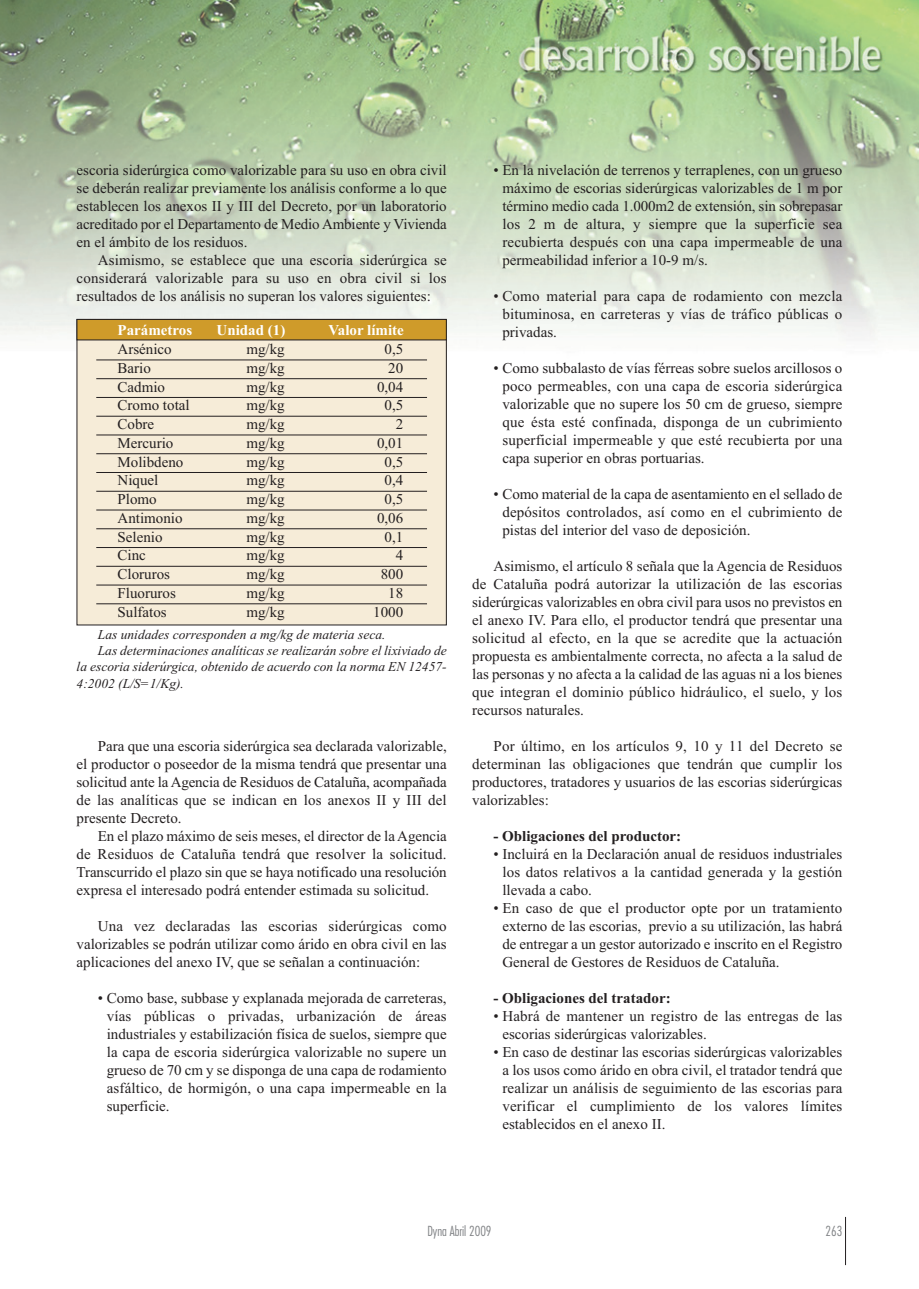
<style>
.page{position:relative;width:919px;height:1289px;background:#fff}
.page>*{position:absolute;margin:0;border:0;box-sizing:border-box;transform-origin:0 0}
.t1{font:15px/18px "Times New Roman";color:#231f20;text-align:justify}
.t2{font:700 15px "Times New Roman";color:#231f20}
.t3{font:700 15px "Times New Roman";color:#fff}
.t4{font:italic 13.5px "Times New Roman";color:#231f20}
.t5{font:300 condensed 13.5px "Futura";color:#808285}
</style>
<div class="page">
<img style="left:13px;top:0;width:905px;height:425px">
<svg style="left:0;top:0;width:13px;height:335px;background:#aab6a0"></svg>
<hr style="left:845px;top:1216px;width:1px;height:48px;background:#231f20">
<div style="left:77px;top:319px;width:369px;height:306px;background:#f6ecd8"></div>
<div style="left:77px;top:319px;width:369px;height:21px;background:#cf9b2a"></div>
<div style="left:77px;top:319px;width:369px;height:21px;border:1px solid #231f20"></div>
<hr style="left:96px;top:360px;width:331px;height:1px;background:#231f20">
<hr style="left:96px;top:378px;width:331px;height:1px;background:#231f20">
<hr style="left:96px;top:397px;width:331px;height:1px;background:#231f20">
<hr style="left:96px;top:416px;width:331px;height:1px;background:#231f20">
<hr style="left:96px;top:435px;width:331px;height:1px;background:#231f20">
<hr style="left:96px;top:453px;width:331px;height:1px;background:#231f20">
<hr style="left:96px;top:472px;width:331px;height:1px;background:#231f20">
<hr style="left:96px;top:491px;width:331px;height:1px;background:#231f20">
<hr style="left:96px;top:510px;width:331px;height:1px;background:#231f20">
<hr style="left:96px;top:528px;width:331px;height:1px;background:#231f20">
<hr style="left:96px;top:547px;width:331px;height:1px;background:#231f20">
<hr style="left:96px;top:566px;width:331px;height:1px;background:#231f20">
<hr style="left:96px;top:585px;width:331px;height:1px;background:#231f20">
<hr style="left:96px;top:603px;width:331px;height:1px;background:#231f20">
<p class="t1" style="left:77px;top:162px;width:371px">escoria siderúrgica como valorizable para su uso en obra civil se deberán realizar previamente los análisis conforme a lo que establecen los anexos II y III del Decreto, por un laboratorio acreditado por el Departamento de Medio Ambiente y Vivienda en el ámbito de los residuos.</p>
<p class="t1" style="left:77px;top:252px;width:371px;text-indent:21px">Asimismo, se establece que una escoria siderúrgica se considerará valorizable para su uso en obra civil si los resultados de los análisis no superan los valores siguientes:</p>
<p class="t3" style="left:117px;top:325px;width:76px">Parámetros</p>
<p class="t3" style="left:216px;top:325px;width:70px">Unidad (1)</p>
<p class="t3" style="left:328px;top:325px;width:77px">Valor límite</p>
<p class="t1" style="left:117px;top:341px;width:56px">Arsénico</p>
<p class="t1" style="left:246px;top:341px;width:40px">mg/kg</p>
<p class="t1" style="left:384px;top:341px;width:20px">0,5</p>
<p class="t1" style="left:117px;top:360px;width:35px">Bario</p>
<p class="t1" style="left:246px;top:360px;width:40px">mg/kg</p>
<p class="t1" style="left:388px;top:360px;width:16px">20</p>
<p class="t1" style="left:117px;top:379px;width:49px">Cadmio</p>
<p class="t1" style="left:246px;top:379px;width:40px">mg/kg</p>
<p class="t1" style="left:377px;top:379px;width:28px">0,04</p>
<p class="t1" style="left:117px;top:398px;width:74px">Cromo total</p>
<p class="t1" style="left:246px;top:398px;width:40px">mg/kg</p>
<p class="t1" style="left:384px;top:398px;width:20px">0,5</p>
<p class="t1" style="left:117px;top:416px;width:38px">Cobre</p>
<p class="t1" style="left:246px;top:416px;width:40px">mg/kg</p>
<p class="t1" style="left:396px;top:416px;width:9px">2</p>
<p class="t1" style="left:117px;top:435px;width:57px">Mercurio</p>
<p class="t1" style="left:246px;top:435px;width:40px">mg/kg</p>
<p class="t1" style="left:377px;top:435px;width:28px">0,01</p>
<p class="t1" style="left:117px;top:454px;width:67px">Molibdeno</p>
<p class="t1" style="left:246px;top:454px;width:40px">mg/kg</p>
<p class="t1" style="left:384px;top:454px;width:20px">0,5</p>
<p class="t1" style="left:117px;top:473px;width:42px">Niquel</p>
<p class="t1" style="left:246px;top:473px;width:40px">mg/kg</p>
<p class="t1" style="left:384px;top:473px;width:20px">0,4</p>
<p class="t1" style="left:117px;top:491px;width:41px">Plomo</p>
<p class="t1" style="left:246px;top:491px;width:40px">mg/kg</p>
<p class="t1" style="left:384px;top:491px;width:20px">0,5</p>
<p class="t1" style="left:117px;top:510px;width:67px">Antimonio</p>
<p class="t1" style="left:246px;top:510px;width:40px">mg/kg</p>
<p class="t1" style="left:377px;top:510px;width:28px">0,06</p>
<p class="t1" style="left:117px;top:529px;width:46px">Selenio</p>
<p class="t1" style="left:246px;top:529px;width:40px">mg/kg</p>
<p class="t1" style="left:384px;top:529px;width:20px">0,1</p>
<p class="t1" style="left:117px;top:548px;width:30px">Cinc</p>
<p class="t1" style="left:246px;top:548px;width:40px">mg/kg</p>
<p class="t1" style="left:396px;top:548px;width:9px">4</p>
<p class="t1" style="left:117px;top:566px;width:54px">Cloruros</p>
<p class="t1" style="left:246px;top:566px;width:40px">mg/kg</p>
<p class="t1" style="left:381px;top:566px;width:24px">800</p>
<p class="t1" style="left:117px;top:585px;width:60px">Fluoruros</p>
<p class="t1" style="left:246px;top:585px;width:40px">mg/kg</p>
<p class="t1" style="left:388px;top:585px;width:16px">18</p>
<p class="t1" style="left:117px;top:604px;width:51px">Sulfatos</p>
<p class="t1" style="left:246px;top:604px;width:40px">mg/kg</p>
<p class="t1" style="left:373px;top:604px;width:31px">1000</p>
<p class="t4" style="left:98px;top:629px;width:289px">Las unidades corresponden a mg/kg de materia seca.</p>
<p class="t4" style="left:98px;top:646px;width:350px">Las determinaciones analíticas se realizarán sobre el lixiviado de</p>
<p class="t4" style="left:77px;top:662px;width:371px">la escoria siderúrgica, obtenido de acuerdo con la norma EN 12457-</p>
<p class="t4" style="left:77px;top:678px;width:109px">4:2002 (L/S=1/Kg).</p>
<p class="t1" style="left:77px;top:738px;width:371px;text-indent:21px">Para que una escoria siderúrgica sea declarada valorizable, el productor o poseedor de la misma tendrá que presentar una solicitud ante la Agencia de Residuos de Cataluña, acompañada de las analíticas que se indican en los anexos II y III del presente Decreto.</p>
<p class="t1" style="left:77px;top:828px;width:371px;text-indent:21px">En el plazo máximo de seis meses, el director de la Agencia de Residuos de Cataluña tendrá que resolver la solicitud.<br>Transcurrido el plazo sin que se haya notificado una resolución expresa el interesado podrá entender estimada su solicitud.</p>
<p class="t1" style="left:77px;top:918px;width:371px;text-indent:21px">Una vez declaradas las escorias siderúrgicas como valorizables se podrán utilizar como árido en obra civil en las aplicaciones del anexo IV, que se señalan a continuación:</p>
<p class="t1" style="left:107px;top:990px;width:341px;text-indent:-9px">• Como base, subbase y explanada mejorada de carreteras, vías públicas o privadas, urbanización de áreas industriales y estabilización física de suelos, siempre que la capa de escoria siderúrgica valorizable no supere un grueso de 70 cm y se disponga de una capa de rodamiento asfáltico, de hormigón, o una capa impermeable en la superficie.</p>
<p class="t1" style="left:502px;top:162px;width:341px;text-indent:-9px">• En la nivelación de terrenos y terraplenes, con un grueso máximo de escorias siderúrgicas valorizables de 1 m por término medio cada 1.000m2 de extensión, sin sobrepasar los 2 m de altura, y siempre que la superficie sea recubierta después con una capa impermeable de una permeabilidad inferior a 10-9 m/s.</p>
<p class="t1" style="left:502px;top:288px;width:341px;text-indent:-9px">• Como material para capa de rodamiento con mezcla bituminosa, en carreteras y vías de tráfico públicas o privadas.</p>
<p class="t1" style="left:502px;top:360px;width:341px;text-indent:-9px">• Como subbalasto de vías férreas sobre suelos arcillosos o poco permeables, con una capa de escoria siderúrgica valorizable que no supere los 50 cm de grueso, siempre que ésta esté confinada, disponga de un cubrimiento superficial impermeable y que esté recubierta por una capa superior en obras portuarias.</p>
<p class="t1" style="left:502px;top:486px;width:341px;text-indent:-9px">• Como material de la capa de asentamiento en el sellado de depósitos controlados, así como en el cubrimiento de pistas del interior del vaso de deposición.</p>
<p class="t1" style="left:472px;top:558px;width:371px;text-indent:21px">Asimismo, el artículo 8 señala que la Agencia de Residuos de Cataluña podrá autorizar la utilización de las escorias siderúrgicas valorizables en obra civil para usos no previstos en el anexo IV. Para ello, el productor tendrá que presentar una solicitud al efecto, en la que se acredite que la actuación propuesta es ambientalmente correcta, no afecta a la salud de las personas y no afecta a la calidad de las aguas ni a los bienes que integran el dominio público hidráulico, el suelo, y los recursos naturales.</p>
<p class="t1" style="left:472px;top:738px;width:371px;text-indent:21px">Por último, en los artículos 9, 10 y 11 del Decreto se determinan las obligaciones que tendrán que cumplir los productores, tratadores y usuarios de las escorias siderúrgicas valorizables:</p>
<p class="t2" style="left:493px;top:831px;width:189px">- Obligaciones del productor:</p>
<p class="t1" style="left:502px;top:846px;width:341px;text-indent:-9px">• Incluirá en la Declaración anual de residuos industriales los datos relativos a la cantidad generada y la gestión llevada a cabo.</p>
<p class="t1" style="left:502px;top:900px;width:341px;text-indent:-9px">• En caso de que el productor opte por un tratamiento externo de las escorias, previo a su utilización, las habrá de entregar a un gestor autorizado e inscrito en el Registro General de Gestores de Residuos de Cataluña.</p>
<p class="t2" style="left:493px;top:993px;width:179px">- Obligaciones del tratador:</p>
<p class="t1" style="left:502px;top:1008px;width:341px;text-indent:-9px">• Habrá de mantener un registro de las entregas de las escorias siderúrgicas valorizables.</p>
<p class="t1" style="left:502px;top:1044px;width:341px;text-indent:-9px">• En caso de destinar las escorias siderúrgicas valorizables a los usos como árido en obra civil, el tratador tendrá que realizar un análisis de seguimiento de las escorias para verificar el cumplimiento de los valores límites establecidos en el anexo II.</p>
<p class="t5" style="left:427px;top:1225px;width:66px">Dyna Abril 2009</p>
<p class="t5" style="left:825px;top:1225px;width:18px">263</p>
</div>
